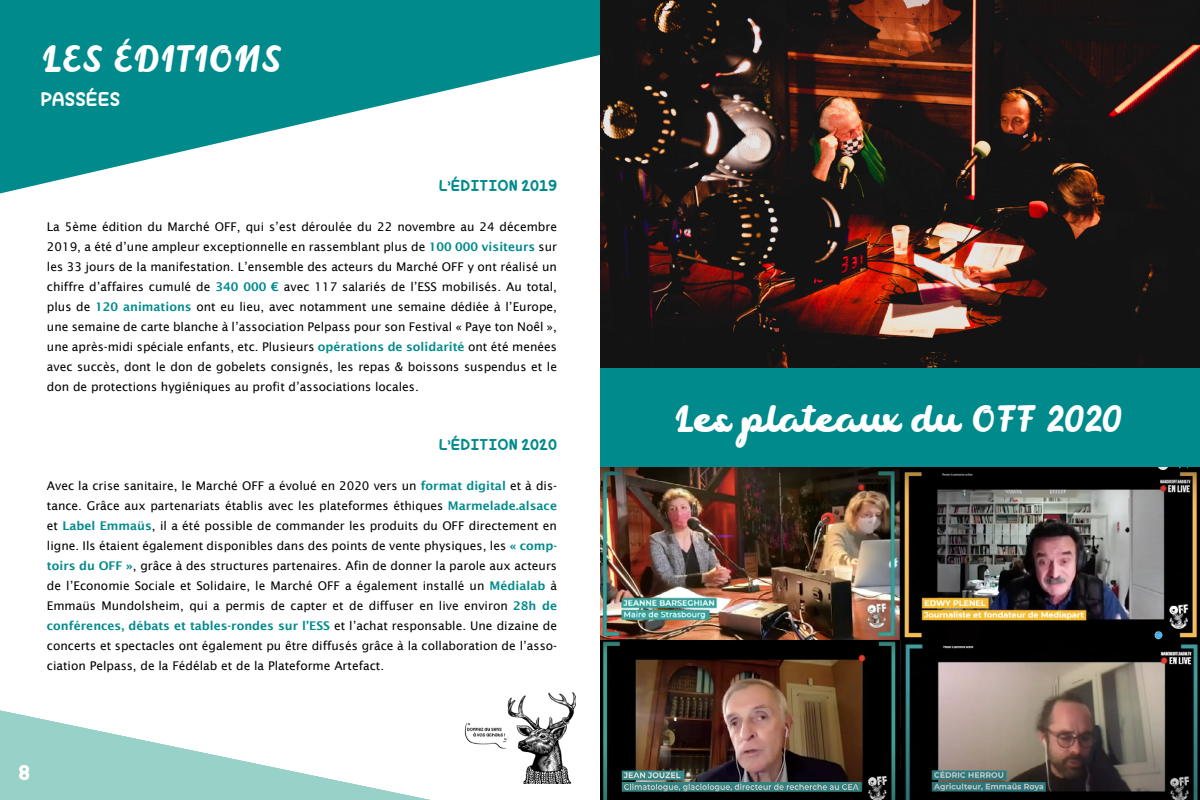
<style>
.page{position:relative;width:1200px;height:800px;background:#fff}
.page>*{position:absolute;margin:0;border:0;box-sizing:border-box;transform-origin:0 0}
.t1{font:36px "chocolate";color:#fff}
.t2{font:21.2px "Hug Me Tight";color:#fff}
.t3{font:20px "Hug Me Tight";color:#fff}
.t4{font:16px "Hug Me Tight";color:#008a8c}
.t5{font:12px/20px "Lucida Sans";color:#000;text-align:justify}
.s1{font-weight:600;color:#008a8c}
</style>
<div class="page">
<svg style="left:0;top:0;width:600px;height:194px;fill:#008a8c"></svg>
<img style="left:464px;top:692px;width:112px;height:92px">
<svg style="left:0;top:710px;width:430px;height:90px"></svg>
<div style="left:600px;top:0;width:600px;height:800px;background:#008a8c"></div>
<img style="left:600px;top:0;width:600px;height:368px">
<img style="left:600px;top:467px;width:600px;height:333px">
<h1 class="t1" style="left:41px;top:39px;width:242px">LES ÉDITIONS</h1>
<h3 class="t3" style="left:40px;top:86px;width:82px">PASSÉES</h3>
<h3 class="t4" style="left:439px;top:175px;width:120px">L’ÉDITION 2019</h3>
<p class="t5" style="left:47px;top:217px;width:512px">La 5ème édition du Marché OFF, qui s’est déroulée du 22 novembre au 24 décembre 2019, a été d’une ampleur exceptionnelle en rassemblant plus de <span class="s1">100 000 visiteurs</span> sur les 33 jours de la manifestation. L’ensemble des acteurs du Marché OFF y ont réalisé un chiffre d’affaires cumulé de <span class="s1">340 000 €</span> avec 117 salariés de l’ESS mobilisés. Au total, plus de <span class="s1">120 animations</span> ont eu lieu, avec notamment une semaine dédiée à l’Europe, une semaine de carte blanche à l’association Pelpass pour son Festival « Paye ton Noêl », une après-midi spéciale enfants, etc. Plusieurs <span class="s1">opérations de solidarité</span> ont été menées avec succès, dont le don de gobelets consignés, les repas &amp; boissons suspendus et le don de protections hygiéniques au profit d’associations locales.</p>
<h3 class="t4" style="left:439px;top:434px;width:120px">L’ÉDITION 2020</h3>
<p class="t5" style="left:47px;top:476px;width:512px">Avec la crise sanitaire, le Marché OFF a évolué en 2020 vers un <span class="s1">format digital</span> et à dis&shy;tance. Grâce aux partenariats établis avec les plateformes éthiques <span class="s1">Marmelade.alsace </span>et <span class="s1">Label Emmaüs</span>, il a été possible de commander les produits du OFF directement en ligne. Ils étaient également disponibles dans des points de vente physiques, les <span class="s1">« comp&shy;toirs du OFF »</span>, grâce à des structures partenaires. Afin de donner la parole aux acteurs de l’Economie Sociale et Solidaire, le Marché OFF a également installé un <span class="s1">Médialab</span> à Emmaüs Mundolsheim, qui a permis de capter et de diffuser en live environ <span class="s1">28h de conférences, débats et tables-rondes sur l’ESS</span> et l’achat responsable. Une dizaine de concerts et spectacles ont également pu être diffusés grâce à la collaboration de l’asso&shy;ciation Pelpass, de la Fédélab et de la Plateforme Artefact.</p>
<h2 class="t2" style="left:19px;top:759px;width:13px">8</h2>
<h1 class="t1" style="left:674px;top:399px;width:450px">Les plateaux du OFF 2020</h1>
</div>
